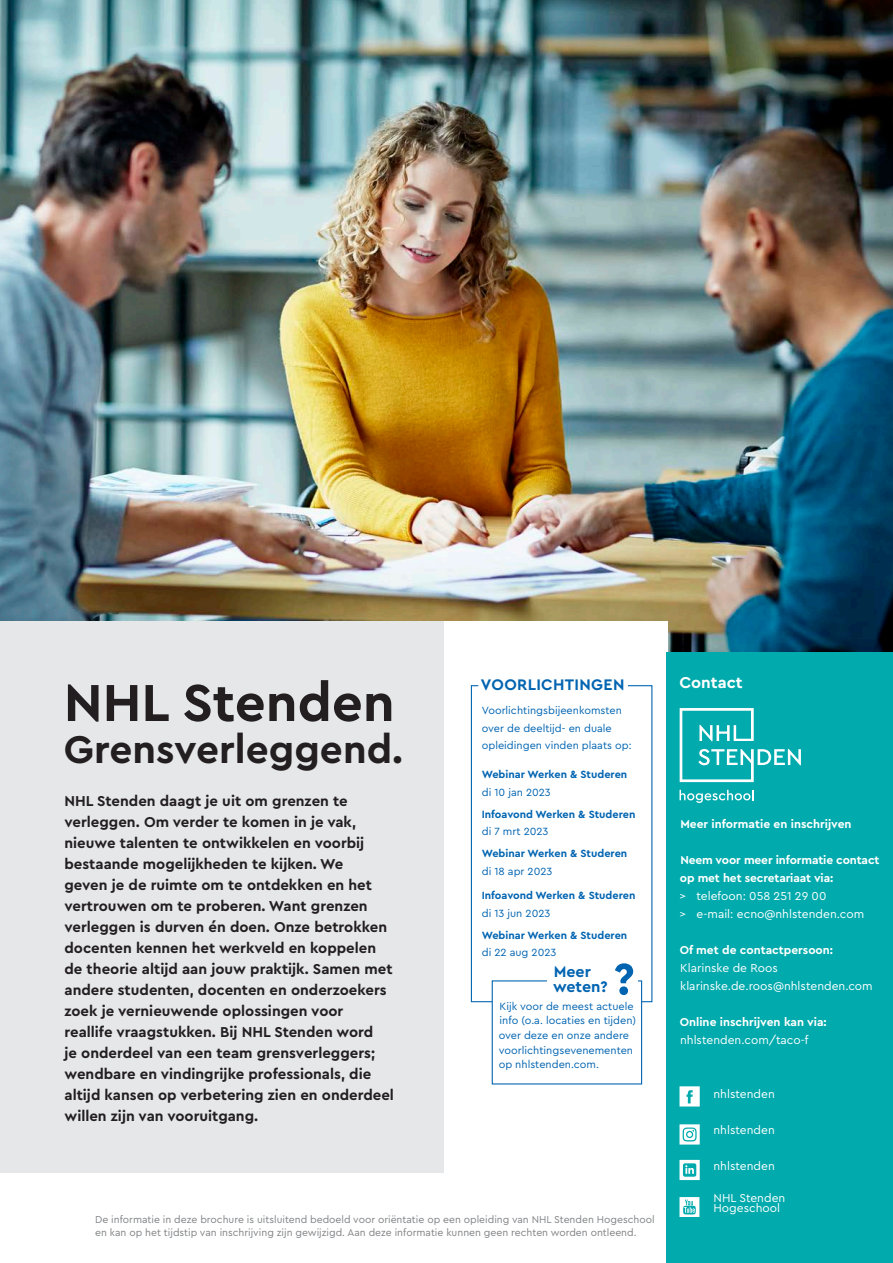
<style>
.page{position:relative;width:893px;height:1263px;background:#fff}
.page>*{position:absolute;margin:0;border:0;box-sizing:border-box;transform-origin:0 0}
.t1{font:700 54.45px "Cera PRO";color:#231f20}
.t2{font:700 40.5px "Cera PRO";color:#231f20}
.t3{font:700 16.5px "Cera PRO";color:#fff}
.t4{font:700 16.05px "Cera PRO";letter-spacing:.02em;color:#0164b1}
.t5{font:700 16.05px/14.5px "Cera PRO";color:#0164b1}
.t6{font:700 15px/21px "Cera PRO";color:#231f20}
.t7{font:700 12px/18px "Cera PRO";letter-spacing:-.01em;color:#fff}
.t8{font:12px/18px "Cera PRO";color:#fff}
.t9{font:10.95px/14.5px "Cera PRO";color:#0164b1}
.t10{font:700 10.95px/17.5px "Cera PRO";color:#0164b1}
.t11{font:10.5px/13.5px "Cera PRO";color:#808285}
.s1{font-weight:400}
.s2{font-weight:700}
</style>
<div class="page">
<img style="left:0;top:0;width:893px;height:653px">
<div style="left:0;top:621px;width:668px;height:642px;background:#fff"></div>
<div style="left:0;top:621px;width:444px;height:552px;background:#e6e7e9"></div>
<div style="left:471px;top:685px;width:181px;height:317px;border:1px solid #0164b1"></div>
<svg style="left:478px;top:685px;width:150px;height:2px"></svg>
<div style="left:492px;top:981px;width:150px;height:103px;background:#fff"></div>
<div style="left:492px;top:980px;width:150px;height:104px;border:1px solid #0164b1"></div>
<div style="left:547px;top:964px;width:91px;height:28px;background:#fff"></div>
<svg style="left:615px;top:963px;width:18px;height:32px"></svg>
<div style="left:667px;top:653px;width:226px;height:610px;background:#00aaad"></div>
<svg style="left:679px;top:1086px;width:21px;height:21px"></svg>
<svg style="left:679px;top:1124px;width:21px;height:21px"></svg>
<svg style="left:679px;top:1160px;width:21px;height:21px"></svg>
<svg style="left:679px;top:1197px;width:21px;height:20px"></svg>
<svg style="left:680px;top:708px;width:121px;height:74px"></svg>
<svg style="left:679px;top:790px;width:75px;height:13px"></svg>
<p class="t1" style="left:64px;top:666px;width:332px">NHL Stenden</p>
<p class="t2" style="left:64px;top:722px;width:341px">Grensverleggend.</p>
<p class="t6" style="left:64px;top:790px;width:331px">NHL Stenden daagt je uit om grenzen te verleggen. Om verder te komen in je vak, nieuwe talenten te ontwikkelen en voorbij bestaande mogelijkheden te kijken. We<br>geven je de ruimte om te ontdekken en het vertrouwen om te proberen. Want grenzen verleggen is durven én doen. Onze betrokken docenten kennen het werkveld en koppelen de theorie altijd aan jouw praktijk. Samen met andere studenten, docenten en onderzoekers zoek je vernieuwende oplossingen voor reallife vraagstukken. Bij NHL Stenden word<br>je onderdeel van een team grensverleggers; wendbare en vindingrijke professionals, die altijd kansen op verbetering zien en onderdeel willen zijn van vooruitgang.</p>
<p class="t4" style="left:481px;top:674px;width:145px">VOORLICHTINGEN</p>
<p class="t9" style="left:482px;top:701px;width:151px;line-height:17.5px">Voorlichtingsbijeenkomsten over de deeltijd- en duale opleidingen vinden plaats op:</p>
<p class="t10" style="left:482px;top:765px;width:147px">Webinar Werken &amp; Studeren <span class="s1">di 10 jan 2023</span></p>
<p class="t10" style="left:482px;top:805px;width:155px">Infoavond Werken &amp; Studeren <span class="s1">di 7 mrt 2023</span></p>
<p class="t10" style="left:482px;top:844px;width:147px">Webinar Werken &amp; Studeren <span class="s1">di 18 apr 2023</span></p>
<p class="t10" style="left:482px;top:886px;width:155px">Infoavond Werken &amp; Studeren <span class="s1">di 13 jun 2023</span></p>
<p class="t10" style="left:482px;top:926px;width:147px">Webinar Werken &amp; Studeren <span class="s1">di 22 aug 2023</span></p>
<p class="t5" style="left:553px;top:964px;width:56px">Meer weten?</p>
<p class="t9" style="left:499px;top:998px;width:139px">Kijk voor de meest actuele info (o.a. locaties en tijden) over deze en onze andere voorlichtingsevenementen op nhlstenden.com.</p>
<p class="t11" style="left:95px;top:1212px;width:561px">De informatie in deze brochure is uitsluitend bedoeld voor oriëntatie op een opleiding van NHL Stenden Hogeschool en kan op het tijdstip van inschrijving zijn gewijzigd. Aan deze informatie kunnen geen rechten worden ontleend.</p>
<p class="t3" style="left:679px;top:672px;width:65px">Contact</p>
<p class="t7" style="left:680px;top:814px;width:173px">Meer informatie en inschrijven</p>
<p class="t7" style="left:679px;top:850px;width:202px">Neem voor meer informatie contact op met het secretariaat via:<br><span class="s1">&gt; telefoon: 058 251 29 00<br>&gt; e-mail: ecno@nhlstenden.com</span></p>
<p class="t8" style="left:680px;top:940px;width:194px"><span class="s2">Of met de contactpersoon:<br></span>Klarinske de Roos klarinske.de.roos@nhlstenden.com</p>
<p class="t7" style="left:680px;top:1012px;width:149px">Online inschrijven kan via: <span class="s1">nhlstenden.com/taco-f</span></p>
<p class="t8" style="left:713px;top:1084px;width:63px">nhlstenden</p>
<p class="t8" style="left:713px;top:1120px;width:63px">nhlstenden</p>
<p class="t8" style="left:713px;top:1156px;width:63px">nhlstenden</p>
<p class="t8" style="left:713px;top:1192px;width:73px;line-height:10.5px">NHL Stenden<br>Hogeschool</p>
</div>
